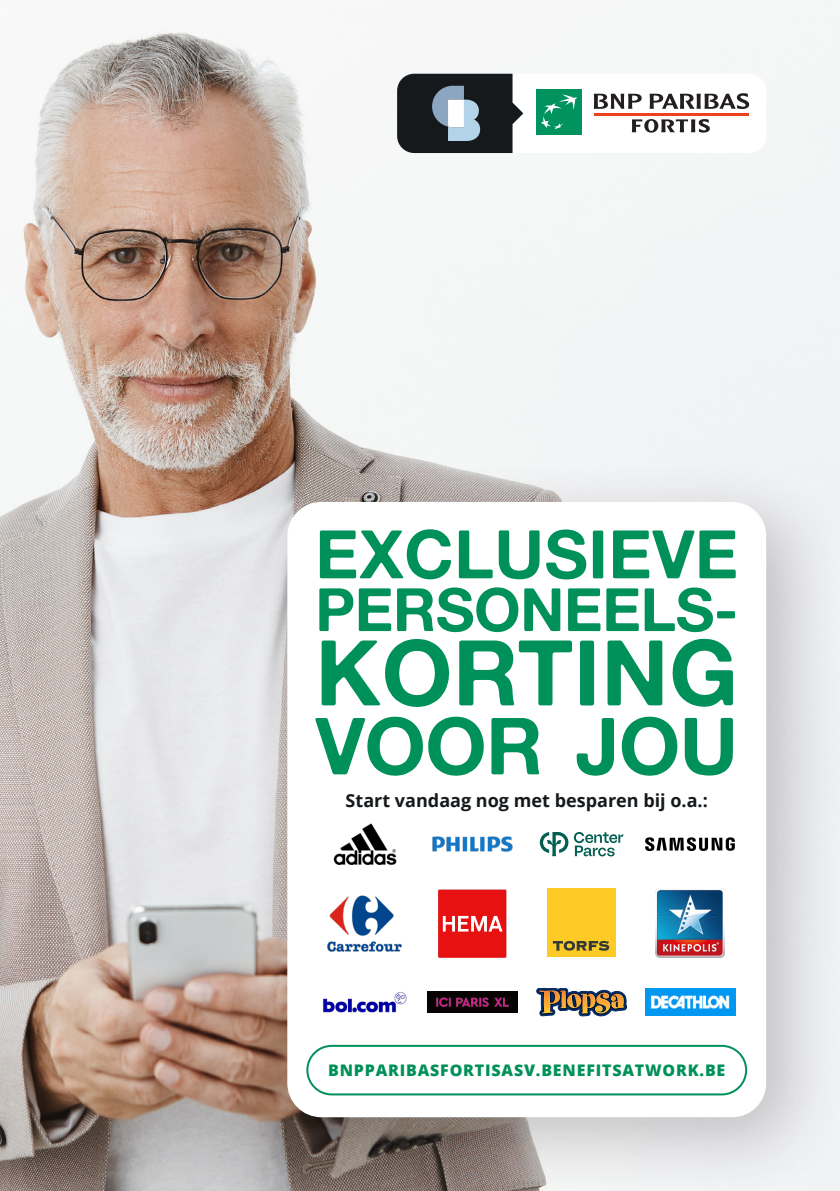
<style>
.page{position:relative;width:840px;height:1191px;background:#fff}
.page>*{position:absolute;margin:0;border:0;box-sizing:border-box;transform-origin:0 0}
.t1{font:91.2px "Alte Haas Grotesk Bold";letter-spacing:.005em;color:#00915a}
.t2{font:79.2px "Alte Haas Grotesk Bold";letter-spacing:-.01em;color:#00915a}
.t3{font:67.2px "Alte Haas Grotesk Bold";letter-spacing:.005em;color:#00915a}
.t4{font:60px "Alte Haas Grotesk Bold";letter-spacing:-.01em;color:#00915a}
.t5{font:700 18px "Open Sans";color:#15191c}
.t6{font:800 16px "Open Sans";letter-spacing:.05em;color:#00915a}
</style>
<div class="page">
<img style="left:0;top:0;width:839px;height:1191px">
<svg style="left:397px;top:74px;width:368px;height:79px"></svg>
<div style="left:244px;top:458px;width:595px;height:733px;background:#231f20;opacity:.25"></div>
<div style="left:287px;top:502px;width:478px;height:615px;background:#fff;border-radius:34px"></div>
<div style="left:306px;top:1044px;width:440px;height:51px;border:2px solid #00915a;border-radius:24px"></div>
<img style="left:333px;top:823px;width:64px;height:42px">
<img style="left:432px;top:836px;width:81px;height:16px">
<img style="left:327px;top:895px;width:75px;height:57px">
<svg style="left:645px;top:837px;width:89px;height:14px"></svg>
<svg style="left:539px;top:832px;width:84px;height:24px"></svg>
<div style="left:438px;top:889px;width:68px;height:68px;background:#e81111"></div>
<svg style="left:442px;top:916px;width:60px;height:15px"></svg>
<img style="left:427px;top:991px;width:90px;height:22px">
<img style="left:655px;top:888px;width:69px;height:69px">
<img style="left:645px;top:988px;width:90px;height:27px">
<svg style="left:536px;top:988px;width:90px;height:28px"></svg>
<div style="left:546px;top:888px;width:68px;height:68px;background:#feca26"></div>
<svg style="left:552px;top:941px;width:57px;height:9px"></svg>
<img style="left:323px;top:992px;width:84px;height:21px">
<p class="t3" style="left:315px;top:513px;width:424px">EXCLUSIEVE</p>
<p class="t4" style="left:315px;top:572px;width:424px">PERSONEELS-</p>
<p class="t1" style="left:315px;top:616px;width:424px">KORTING</p>
<p class="t2" style="left:315px;top:697px;width:424px">VOOR JOU</p>
<p class="t5" style="left:345px;top:788px;width:363px">Start vandaag nog met besparen bij o.a.:</p>
<p class="t6" style="left:328px;top:1058px;width:398px">BNPPARIBASFORTISASV.BENEFITSATWORK.BE</p>
</div>
